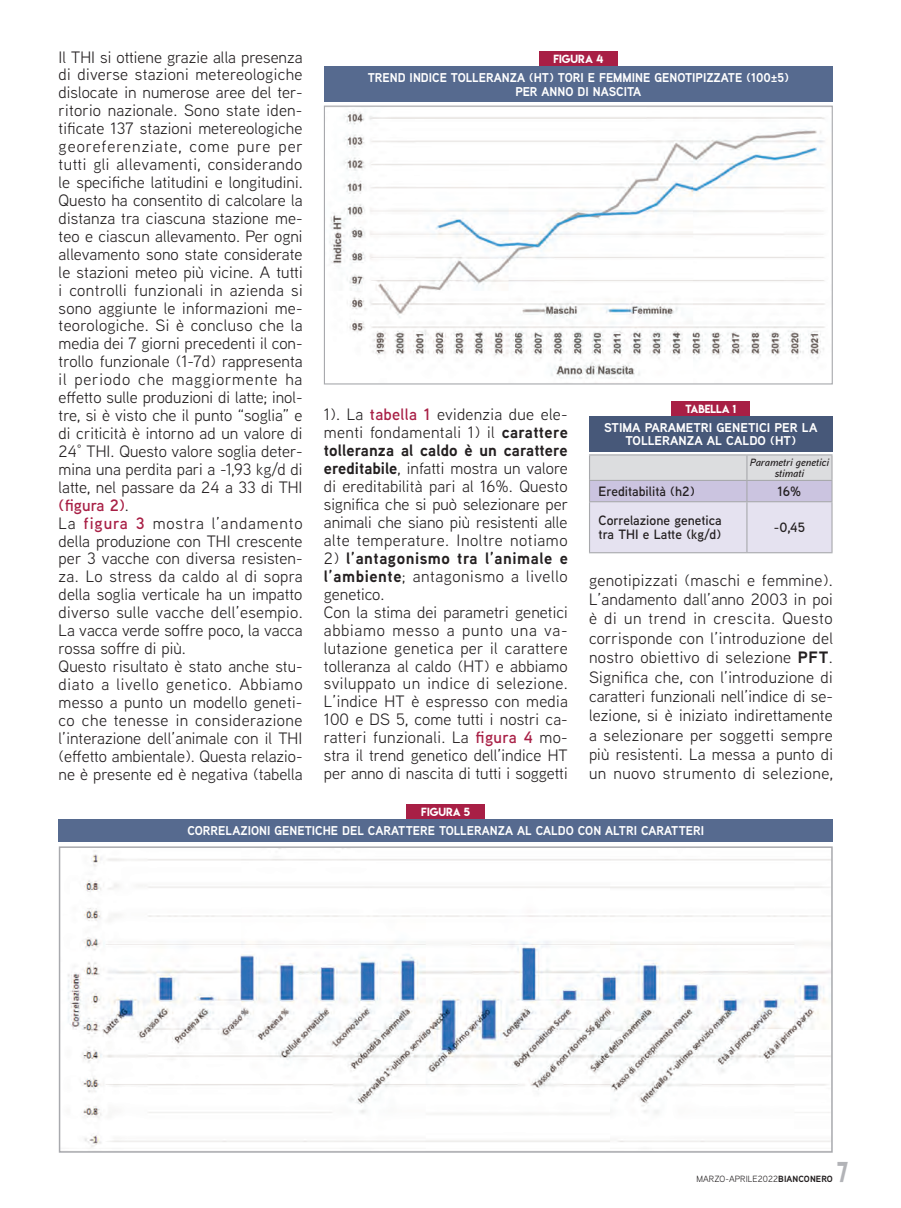
<style>
.page{position:relative;width:901px;height:1208px;background:#fff}
.page>*{position:absolute;margin:0;border:0;box-sizing:border-box;transform-origin:0 0}
.t1{font:25.5px "Lemon Milk";color:#b2b3b7;scale:.75 1}
.t2{font:16.5px/17.9px "Aaux Next";letter-spacing:.005em;color:#231f20}
.t3{font:600 13.5px/13.5px "Aaux Next";color:#231f20}
.t4{font:700 12.75px/13.5px "Aaux Next";color:#fff;text-align:center;scale:.96 1}
.t5{font:700 12.75px/13.5px "Aaux Next";color:#fff;text-align:center}
.t6{font:italic 600 10.5px/10.5px "Aaux Next";color:#231f20;text-align:center}
.t7{font:10.5px "Lemon Milk";color:#fff}
.t8{font:9px "Aaux Next";letter-spacing:.01em;color:#231f20}
.s1{font-weight:600;color:#a81f45}
.s2{font-weight:700}
</style>
<div class="page">
<div style="left:539px;top:51px;width:78px;height:19px;background:#a81f45"></div>
<div style="left:324px;top:66px;width:508px;height:36px;background:#566a8f"></div>
<img style="left:329px;top:111px;width:496px;height:268px">
<div style="left:324px;top:106px;width:508px;height:278px;border:1px solid #a8a9ad"></div>
<div style="left:407px;top:804px;width:78px;height:19px;background:#a81f45"></div>
<div style="left:59px;top:819px;width:773px;height:23px;background:#566a8f"></div>
<img style="left:68px;top:850px;width:761px;height:299px">
<div style="left:59px;top:846px;width:773px;height:306px;border:2px solid #a8a9ad"></div>
<hr style="left:589px;top:454px;width:158px;height:1px;background:#a8a9ad">
<hr style="left:747px;top:454px;width:85px;height:1px;background:#a8a9ad">
<svg style="left:589px;top:455px;width:243px;height:97px;background:#dbd9e6"></svg>
<hr style="left:589px;top:501px;width:158px;height:1px;background:#a8a9ad">
<hr style="left:589px;top:502px;width:1px;height:50px;background:#a8a9ad">
<hr style="left:747px;top:501px;width:85px;height:1px;background:#a8a9ad">
<hr style="left:746px;top:502px;width:1px;height:50px;background:#a8a9ad">
<hr style="left:831px;top:502px;width:1px;height:50px;background:#a8a9ad">
<hr style="left:589px;top:552px;width:158px;height:1px;background:#a8a9ad">
<hr style="left:747px;top:552px;width:85px;height:1px;background:#a8a9ad">
<div style="left:671px;top:401px;width:78px;height:18px;background:#a81f45"></div>
<div style="left:589px;top:416px;width:243px;height:36px;background:#475879"></div>
<p class="t2" style="left:59px;top:47px;width:246px">Il THI si ottiene grazie alla presenza di diverse stazioni metereologiche dislocate in numerose aree del ter&shy;ritorio nazionale. Sono state iden&shy;tificate 137 stazioni metereologiche georeferenziate, come pure per tutti gli allevamenti, considerando le specifiche latitudini e longitudini.<br>Questo ha consentito di calcolare la distanza tra ciascuna stazione me&shy;teo e ciascun allevamento. Per ogni allevamento sono state considerate le stazioni meteo più vicine. A tutti i controlli funzionali in azienda si sono aggiunte le informazioni me&shy;teorologiche. Si è concluso che la media dei 7 giorni precedenti il con&shy;trollo funzionale (1-7d) rappresenta il periodo che maggiormente ha effetto sulle produzioni di latte; inol&shy;tre, si è visto che il punto “soglia” e di criticità è intorno ad un valore di 24° THI. Questo valore soglia deter&shy;mina una perdita pari a -1,93 kg/d di latte, nel passare da 24 a 33 di THI <span class="s1">(figura 2)</span>.<br>La <span class="s1">figura 3</span> mostra l’andamento della produzione con THI crescente per 3 vacche con diversa resisten&shy;za. Lo stress da caldo al di sopra della soglia verticale ha un impatto diverso sulle vacche dell’esempio.<br>La vacca verde soffre poco, la vacca rossa soffre di più.<br>Questo risultato è stato anche stu&shy;diato a livello genetico. Abbiamo messo a punto un modello geneti&shy;co che tenesse in considerazione l’interazione dell’animale con il THI (effetto ambientale). Questa relazio&shy;ne è presente ed è negativa (tabella</p>
<p class="t7" style="left:553px;top:51px;width:51px">FIGURA 4</p>
<p class="t4" style="left:368px;top:71px;width:440px">TREND INDICE TOLLERANZA (HT) TORI E FEMMINE GENOTIPIZZATE (100±5)<br>PER ANNO DI NASCITA</p>
<p class="t2" style="left:324px;top:404px;width:246px;text-align:justify">1). La <span class="s1">tabella 1</span> evidenzia due ele&shy;menti fondamentali 1) il <span class="s2">carattere tolleranza al caldo è un carattere ereditabile</span>, infatti mostra un valore di ereditabilità pari al 16%. Questo significa che si può selezionare per animali che siano più resistenti alle alte temperature. Inoltre notiamo</p>
<p class="t2" style="left:324px;top:548px;width:245px">2) <span class="s2">l’antagonismo tra l’animale e l’ambiente</span>; antagonismo a livello genetico.<br>Con la stima dei parametri genetici abbiamo messo a punto una va&shy;lutazione genetica per il carattere tolleranza al caldo (HT) e abbiamo sviluppato un indice di selezione.<br>L’indice HT è espresso con media<br>100 e DS 5, come tutti i nostri ca&shy;ratteri funzionali. La <span class="s1">figura 4</span> mo&shy;stra il trend genetico dell’indice HT per anno di nascita di tutti i soggetti</p>
<p class="t7" style="left:685px;top:401px;width:52px">TABELLA 1</p>
<p class="t5" style="left:604px;top:420px;width:215px">STIMA PARAMETRI GENETICI PER LA<br>TOLLERANZA AL CALDO (HT)</p>
<p class="t6" style="left:749px;top:457px;width:81px">Parametri genetici stimati</p>
<p class="t3" style="left:598px;top:484px;width:98px">Ereditabilità (h2)</p>
<p class="t3" style="left:777px;top:484px;width:25px">16%</p>
<p class="t3" style="left:598px;top:513px;width:125px">Correlazione genetica tra THI e Latte (kg/d)</p>
<p class="t3" style="left:774px;top:520px;width:33px">-0,45</p>
<p class="t2" style="left:589px;top:569px;width:245px;line-height:19.4px;text-align:justify">genotipizzati (maschi e femmine).<br>L’andamento dall’anno 2003 in poi è di un trend in crescita. Questo corrisponde con l’introduzione del nostro obiettivo di selezione <span class="s2">PFT</span>.<br>Significa che, con l’introduzione di caratteri funzionali nell’indice di se&shy;lezione, si è iniziato indirettamente a selezionare per soggetti sempre più resistenti. La messa a punto di un nuovo strumento di selezione,</p>
<p class="t7" style="left:421px;top:804px;width:50px">FIGURA 5</p>
<p class="t4" style="left:187px;top:824px;width:540px">CORRELAZIONI GENETICHE DEL CARATTERE TOLLERANZA AL CALDO CON ALTRI CARATTERI</p>
<h1 class="t1" style="left:837px;top:1153px;width:16px">7</h1>
<p class="t8" style="left:696px;top:1172px;width:138px">MARZO-APRILE2022<span class="s2">BIANCONERO</span></p>
</div>
